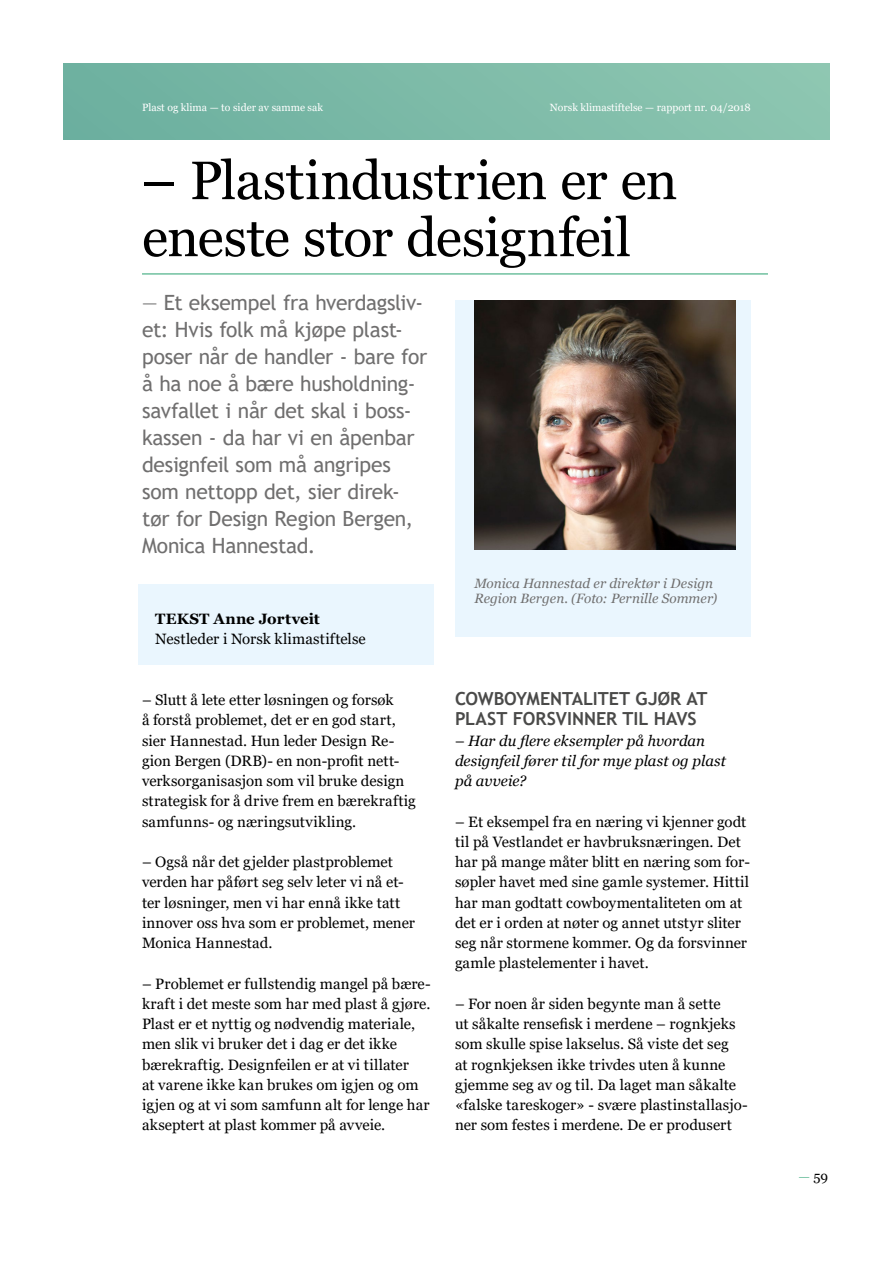
<style>
.page{position:relative;width:893px;height:1263px;background:#fff}
.page>*{position:absolute;margin:0;border:0;box-sizing:border-box;transform-origin:0 0}
.t1{font:54px/57px "Georgia";letter-spacing:-.015em;color:#000}
.t2{font:21px/27px "Trebuchet MS";letter-spacing:-.015em;color:#706f6f}
.t3{font:700 18px/20.2px "Trebuchet MS";letter-spacing:-.005em;color:#4a4a49}
.t4{font:15px/20.2px "Georgia";letter-spacing:.005em;color:#000}
.t5{font:italic 15px/20.2px "Georgia";color:#000}
.t6{font:700 15px "Georgia";letter-spacing:.005em;color:#000}
.t7{font:italic 13.5px/15px "Georgia";letter-spacing:.005em;color:#706f6f}
.t8{font:13.5px "Georgia";color:#000}
.t9{font:10.5px "Georgia";color:#fff}
.s1{font-style:normal}
.s2{color:#6fc09f}
</style>
<div class="page">
<div style="left:64px;top:64px;width:765px;height:75px;background:linear-gradient(to right,#6caf9f,#8ec6b1)"></div>
<hr style="left:142px;top:273px;width:626px;height:2px;background:#6fc09f">
<div style="left:455px;top:300px;width:296px;height:336px;background:#eaf6fe"></div>
<div style="left:138px;top:584px;width:296px;height:81px;background:#eaf6fe"></div>
<img style="left:474px;top:300px;width:262px;height:249px">
<p class="t9" style="left:142px;top:101px;width:183px">Plast og klima — to sider av samme sak</p>
<p class="t9" style="left:550px;top:101px;width:202px">Norsk klimastiftelse — rapport nr. 04/2018</p>
<h1 class="t1" style="left:142px;top:153px;width:537px">– Plastindustrien er en eneste stor designfeil</h1>
<p class="t2" style="left:142px;top:289px;width:287px">— Et eksempel fra hverdagsliv&shy;et: Hvis folk må kjøpe plast&shy;poser når de handler - bare for å ha noe å bære husholdning&shy;savfallet i når det skal i boss&shy;kassen - da har vi en åpenbar designfeil som må angripes som nettopp det, sier direk&shy;tør for Design Region Bergen,<br>Monica Hannestad.</p>
<p class="t7" style="left:474px;top:576px;width:245px">Monica Hannestad er direktør i Design<br>Region Bergen. (Foto: Pernille Sommer)</p>
<p class="t6" style="left:155px;top:609px;width:166px">TEKST Anne Jortveit</p>
<p class="t4" style="left:155px;top:629px;width:212px">Nestleder i Norsk klimastiftelse</p>
<p class="t4" style="left:142px;top:690px;width:275px">– Slutt å lete etter løsningen og forsøk<br>å forstå problemet, det er en god start, sier Hannestad. Hun leder Design Re&shy;gion Bergen (DRB)- en non-profit nett&shy;verksorganisasjon som vil bruke design strategisk for å drive frem en bærekraftig samfunns- og næringsutvikling.</p>
<p class="t4" style="left:142px;top:852px;width:274px">– Også når det gjelder plastproblemet verden har påført seg selv leter vi nå et&shy;ter løsninger, men vi har ennå ikke tatt innover oss hva som er problemet, mener Monica Hannestad.</p>
<p class="t4" style="left:142px;top:974px;width:290px">– Problemet er fullstendig mangel på bære&shy;kraft i det meste som har med plast å gjøre.<br>Plast er et nyttig og nødvendig materiale, men slik vi bruker det i dag er det ikke bærekraftig. Designfeilen er at vi tillater<br>at varene ikke kan brukes om igjen og om igjen og at vi som samfunn alt for lenge har akseptert at plast kommer på avveie.</p>
<p class="t3" style="left:455px;top:689px;width:254px">COWBOYMENTALITET GJØR AT<br>PLAST FORSVINNER TIL HAVS</p>
<p class="t5" style="left:455px;top:730px;width:272px"><span class="s1">–</span> Har du flere eksempler på hvordan designfeil fører til for mye plast og plast på avveie?</p>
<p class="t4" style="left:455px;top:812px;width:297px">– Et eksempel fra en næring vi kjenner godt til på Vestlandet er havbruksnæringen. Det har på mange måter blitt en næring som for&shy;søpler havet med sine gamle systemer. Hittil har man godtatt cowboymentaliteten om at det er i orden at nøter og annet utstyr sliter seg når stormene kommer. Og da forsvinner gamle plastelementer i havet.</p>
<p class="t4" style="left:455px;top:994px;width:294px">– For noen år siden begynte man å sette<br>ut såkalte rensefisk i merdene – rognkjeks som skulle spise lakselus. Så viste det seg<br>at rognkjeksen ikke trivdes uten å kunne gjemme seg av og til. Da laget man såkalte «falske tareskoger» - svære plastinstallasjo&shy;ner som festes i merdene. De er produsert</p>
<p class="t8" style="left:798px;top:1168px;width:31px"><span class="s2">—</span> 59</p>
</div>
